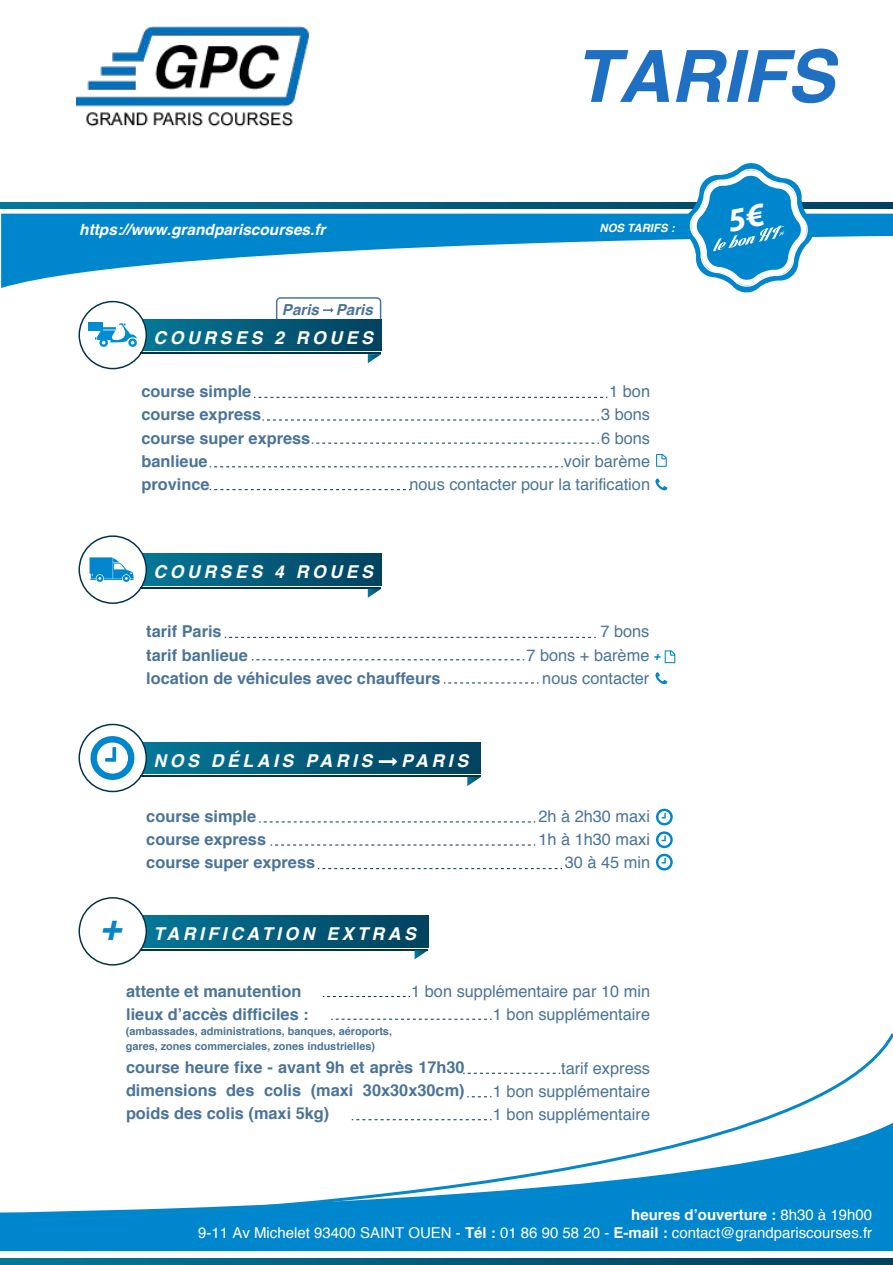
<style>
.page{position:relative;width:893px;height:1265px;background:#fff}
.page>*{position:absolute;margin:0;border:0;box-sizing:border-box;transform-origin:0 0}
.t1{font:italic 700 72px "Helvetica";color:#1f70c2}
.t2{font:italic 700 36.15px "Helvetica";color:#0587c9}
.t3{font:italic 700 17.7px "Helvetica";letter-spacing:.2em;color:#fff}
.t4{font:700 16.35px/23.1px "Helvetica";color:#4b7498}
.t5{font:16.35px/23.1px "Helvetica";color:#4b7498;text-align:right}
.t6{font:italic 700 15.45px "Helvetica";color:#fff}
.t7{font:italic 700 15.15px "Helvetica";color:#4b7498}
.t8{font:15px/18px "Helvetica";color:#fff;text-align:right}
.t9{font:italic 700 11.55px "Helvetica";color:#0587c9}
.t10{font:italic 700 11.4px "Helvetica";color:#fff}
.t11{font:700 10.95px/15px "Helvetica";color:#4b7498}
.s1{font-weight:700}
</style>
<div class="page">
<div style="left:276px;top:297px;width:105px;height:31px;border:2px solid #4b7498;border-radius:4px"></div>
<div style="left:140px;top:319px;width:241px;height:32px;background:linear-gradient(to right,#057797,#02415e)"></div>
<div style="left:79px;top:302px;width:67px;height:67px;background:#fff;border-radius:50%"></div>
<div style="left:79px;top:301px;width:68px;height:68px;border:2px solid #013449;border-radius:50%"></div>
<svg style="left:93px;top:322px;width:44px;height:25px"></svg>
<div style="left:88px;top:323px;width:15px;height:8px;background:#008dd2"></div>
<hr style="left:140px;top:353px;width:241px;height:1px;background:#013449">
<div style="left:140px;top:554px;width:241px;height:31px;background:linear-gradient(to right,#057696,#02415e)"></div>
<div style="left:79px;top:536px;width:67px;height:67px;background:#fff;border-radius:50%"></div>
<div style="left:79px;top:535px;width:68px;height:69px;border:2px solid #013449;border-radius:50%"></div>
<hr style="left:140px;top:587px;width:241px;height:2px;background:#013449">
<svg style="left:90px;top:557px;width:44px;height:25px"></svg>
<div style="left:140px;top:742px;width:341px;height:32px;background:linear-gradient(to right,#067696,#02415e)"></div>
<div style="left:79px;top:724px;width:67px;height:67px;background:#fff;border-radius:50%"></div>
<div style="left:79px;top:724px;width:68px;height:68px;border:2px solid #013449;border-radius:50%"></div>
<hr style="left:140px;top:776px;width:341px;height:1px;background:#013449">
<svg style="left:323px;top:308px;width:10px;height:5px"></svg>
<svg style="left:254px;top:397px;width:353px;height:1px"></svg>
<svg style="left:262px;top:420px;width:337px;height:1px"></svg>
<svg style="left:312px;top:443px;width:287px;height:1px"></svg>
<svg style="left:210px;top:467px;width:353px;height:1px"></svg>
<svg style="left:210px;top:489px;width:200px;height:1px"></svg>
<svg style="left:225px;top:637px;width:371px;height:1px"></svg>
<svg style="left:252px;top:660px;width:272px;height:1px"></svg>
<svg style="left:444px;top:683px;width:94px;height:1px"></svg>
<svg style="left:259px;top:822px;width:276px;height:1px"></svg>
<svg style="left:271px;top:845px;width:264px;height:1px"></svg>
<svg style="left:318px;top:868px;width:244px;height:1px"></svg>
<svg style="left:323px;top:996px;width:87px;height:1px"></svg>
<svg style="left:331px;top:1019px;width:160px;height:1px"></svg>
<svg style="left:1px;top:214px;width:892px;height:74px;fill:#0086cd"></svg>
<div style="left:0;top:1212px;width:893px;height:39px;background:#0086cd"></div>
<svg style="left:0;top:1259px;width:893px;height:6px;background:#035b7a"></svg>
<svg style="left:0;top:202px;width:893px;height:7px;background:#035f7d"></svg>
<svg style="left:91px;top:736px;width:43px;height:44px"></svg>
<svg style="left:656px;top:809px;width:17px;height:16px"></svg>
<svg style="left:656px;top:831px;width:17px;height:17px"></svg>
<svg style="left:656px;top:854px;width:17px;height:16px"></svg>
<div style="left:140px;top:916px;width:288px;height:31px;background:linear-gradient(to right,#057696,#02415e)"></div>
<div style="left:79px;top:898px;width:67px;height:67px;background:#fff;border-radius:50%"></div>
<div style="left:79px;top:897px;width:68px;height:69px;border:2px solid #013449;border-radius:50%"></div>
<svg style="left:655px;top:672px;width:12px;height:12px"></svg>
<svg style="left:655px;top:479px;width:12px;height:11px"></svg>
<svg style="left:656px;top:454px;width:11px;height:13px"></svg>
<svg style="left:665px;top:650px;width:10px;height:13px"></svg>
<svg style="left:379px;top:757px;width:18px;height:9px"></svg>
<svg style="left:368px;top:354px;width:13px;height:9px"></svg>
<svg style="left:368px;top:589px;width:13px;height:9px"></svg>
<svg style="left:467px;top:777px;width:14px;height:9px"></svg>
<hr style="left:141px;top:949px;width:287px;height:1px;background:#013449">
<svg style="left:415px;top:950px;width:13px;height:9px"></svg>
<svg style="left:28px;top:1033px;width:865px;height:190px"></svg>
<img style="left:76px;top:26px;width:233px;height:101px">
<svg style="left:684px;top:163px;width:132px;height:130px"></svg>
<h1 class="t1" style="left:574px;top:17px;width:261px">TARIFS</h1>
<p class="t6" style="left:79px;top:217px;width:248px">https://www.grandpariscourses.fr</p>
<p class="t10" style="left:599px;top:219px;width:77px">NOS TARIFS :</p>
<p class="t7" style="left:282px;top:297px;width:93px">Paris Paris</p>
<p class="t3" style="left:153px;top:323px;width:221px">COURSES 2 ROUES</p>
<p class="t4" style="left:141px;top:380px;width:170px">course simple<br>course express course super express banlieue<br>province</p>
<p class="t5" style="left:409px;top:381px;width:242px">1 bon<br>3 bons<br>6 bons<br>voir barème<br>nous contacter pour la tarification</p>
<p class="t3" style="left:153px;top:557px;width:221px">COURSES 4 ROUES</p>
<p class="t4" style="left:146px;top:620px;width:296px">tarif Paris<br>tarif banlieue<br>location de véhicules avec chauffeurs</p>
<h2 class="t2" style="left:100px;top:897px;width:23px">+</h2>
<p class="t3" style="left:153px;top:746px;width:220px">NOS DÉLAIS PARIS</p>
<p class="t3" style="left:401px;top:746px;width:68px">PARIS</p>
<p class="t4" style="left:146px;top:805px;width:170px">course simple<br>course express course super express</p>
<p class="t3" style="left:153px;top:919px;width:264px">TARIFICATION EXTRAS</p>
<p class="t5" style="left:526px;top:621px;width:125px">7 bons<br>7 bons + barème nous contacter</p>
<p class="t9" style="left:653px;top:647px;width:8px">+</p>
<p class="t5" style="left:538px;top:805px;width:113px">2h à 2h30 maxi<br>1h à 1h30 maxi<br>30 à 45 min</p>
<p class="t5" style="left:411px;top:980px;width:240px">1 bon supplémentaire par 10 min<br>1 bon supplémentaire</p>
<p class="t5" style="left:493px;top:1057px;width:159px;text-align:justify;text-indent:68px">tarif express 1 bon supplémentaire 1 bon supplémentaire</p>
<p class="t4" style="left:126px;top:979px;width:184px">attente et manutention lieux d’accès difficiles :</p>
<p class="t11" style="left:126px;top:1023px;width:268px">(ambassades, administrations, banques, aéroports, gares, zones commerciales, zones industrielles)</p>
<p class="t4" style="left:126px;top:1056px;width:340px;text-align:justify">course heure fixe - avant 9h et après 17h30 dimensions des colis (maxi 30x30x30cm) poids des colis (maxi 5kg)</p>
<p class="t8" style="left:198px;top:1207px;width:675px"><span class="s1">heures d’ouverture :</span> 8h30 à 19h00<br>9-11 Av Michelet 93400 SAINT OUEN - <span class="s1">Tél :</span> 01 86 90 58 20 - <span class="s1">E-mail :</span> contact@grandpariscourses.fr</p>
</div>
